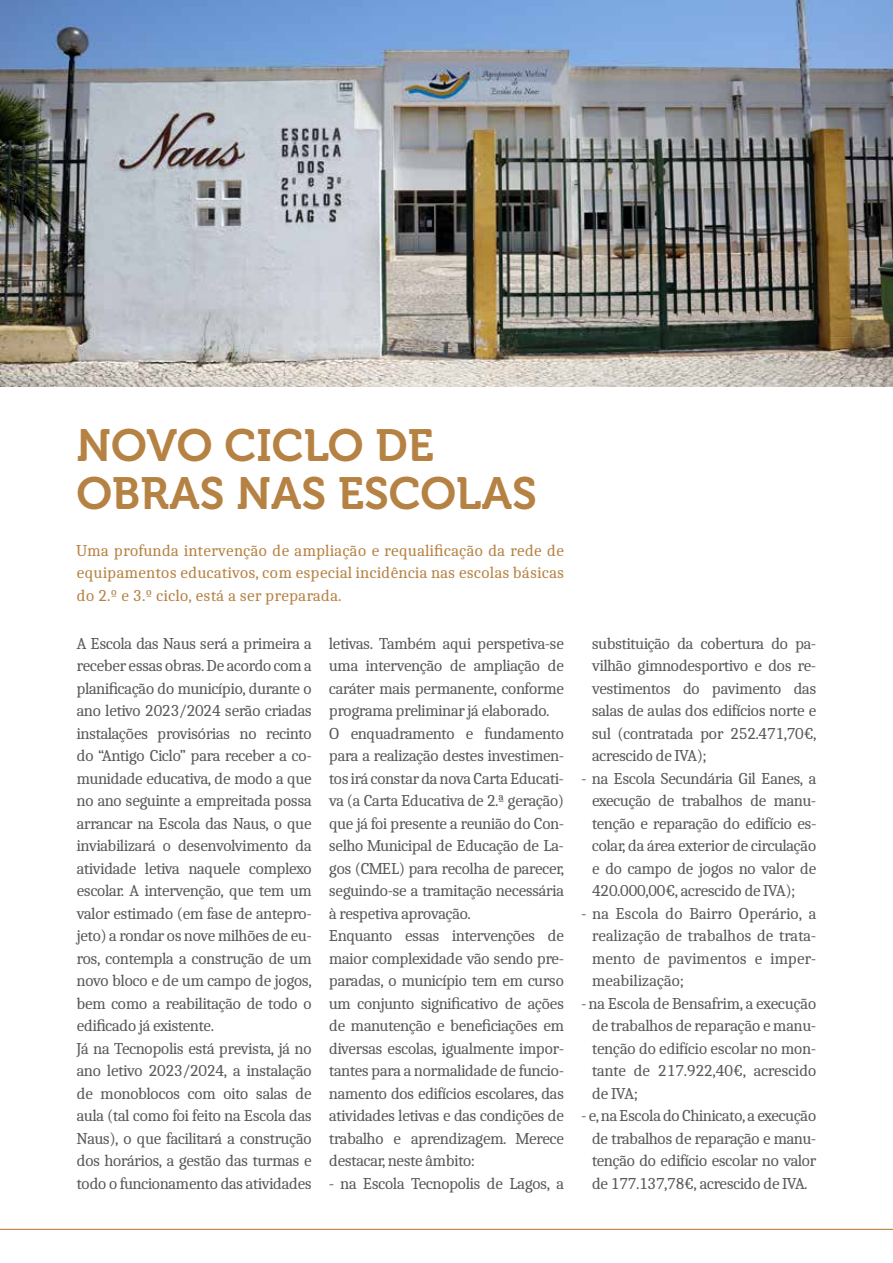
<style>
.page{position:relative;width:893px;height:1263px;background:#fff}
.page>*{position:absolute;margin:0;border:0;box-sizing:border-box;transform-origin:0 0}
.t1{font:45px/48px "Museo 700";color:#b68243}
.t2{font:16.5px/22.5px "Caladea";letter-spacing:-.04em;color:#58595b;text-align:justify}
.t3{font:16.5px/22.5px "Caladea";color:#b68243;text-align:justify}
</style>
<div class="page">
<hr style="left:0;top:1229px;width:893px;height:1px;background:#b68243">
<img style="left:0;top:0;width:893px;height:387px">
<h1 class="t1" style="left:77px;top:421px;width:462px">NOVO CICLO DE<br>OBRAS NAS ESCOLAS</h1>
<p class="t3" style="left:77px;top:538px;width:489px">Uma profunda intervenção de ampliação e requalificação da rede de equipamentos educativos, com especial incidência nas escolas básicas do 2.º e 3.º ciclo, está a ser preparada.</p>
<p class="t2" style="left:329px;top:631px;width:237px;text-align:left">letivas. Também aqui perspetiva-se uma intervenção de ampliação de caráter mais permanente, conforme programa preliminar já elaborado.<br>O enquadramento e fundamento para a realização destes investimen&shy;tos irá constar da nova Carta Educati&shy;va (a Carta Educativa de 2.ª geração) que já foi presente a reunião do Con&shy;selho Municipal de Educação de La&shy;gos (CMEL) para recolha de parecer, seguindo-se a tramitação necessária à respetiva aprovação.<br>Enquanto essas intervenções de maior complexidade vão sendo pre&shy;paradas, o município tem em curso um conjunto significativo de ações de manutenção e beneficiações em diversas escolas, igualmente impor&shy;tantes para a normalidade de funcio&shy;namento dos edifícios escolares, das atividades letivas e das condições de trabalho e aprendizagem. Merece destacar, neste âmbito:</p>
<p class="t2" style="left:329px;top:1171px;width:237px">- na Escola Tecnopolis de Lagos, a</p>
<p class="t2" style="left:77px;top:631px;width:237px;text-align:left">A Escola das Naus será a primeira a receber essas obras. De acordo com a planificação do município, durante o ano letivo 2023/2024 serão criadas instalações provisórias no recinto do “Antigo Ciclo” para receber a co&shy;munidade educativa, de modo a que no ano seguinte a empreitada possa arrancar na Escola das Naus, o que inviabilizará o desenvolvimento da atividade letiva naquele complexo escolar. A intervenção, que tem um valor estimado (em fase de antepro&shy;jeto) a rondar os nove milhões de eu&shy;ros, contempla a construção de um novo bloco e de um campo de jogos, bem como a reabilitação de todo o edificado já existente.<br>Já na Tecnopolis está prevista, já no ano letivo 2023/2024, a instalação de monoblocos com oito salas de aula (tal como foi feito na Escola das Naus), o que facilitará a construção dos horários, a gestão das turmas e todo o funcionamento das atividades</p>
<p class="t2" style="left:592px;top:631px;width:226px">substituição da cobertura do pa&shy;vilhão gimnodesportivo e dos re&shy;vestimentos do pavimento das salas de aulas dos edifícios norte e sul (contratada por 252.471,70€, acrescido de IVA);</p>
<p class="t2" style="left:592px;top:767px;width:226px;text-indent:-11px">- na Escola Secundária Gil Eanes, a execução de trabalhos de manu&shy;tenção e reparação do edifício es&shy;colar, da área exterior de circulação e do campo de jogos no valor de 420.000,00€, acrescido de IVA);</p>
<p class="t2" style="left:592px;top:902px;width:226px;text-indent:-11px">- na Escola do Bairro Operário, a realização de trabalhos de trata&shy;mento de pavimentos e imper&shy;meabilização;</p>
<p class="t2" style="left:592px;top:992px;width:226px;text-indent:-11px">- na Escola de Bensafrim, a execução de trabalhos de reparação e manu&shy;tenção do edifício escolar no mon&shy;tante de 217.922,40€, acrescido de IVA;</p>
<p class="t2" style="left:592px;top:1104px;width:226px;text-indent:-11px">- e, na Escola do Chinicato, a execução de trabalhos de reparação e manu&shy;tenção do edifício escolar no valor de 177.137,78€, acrescido de IVA.</p>
</div>
